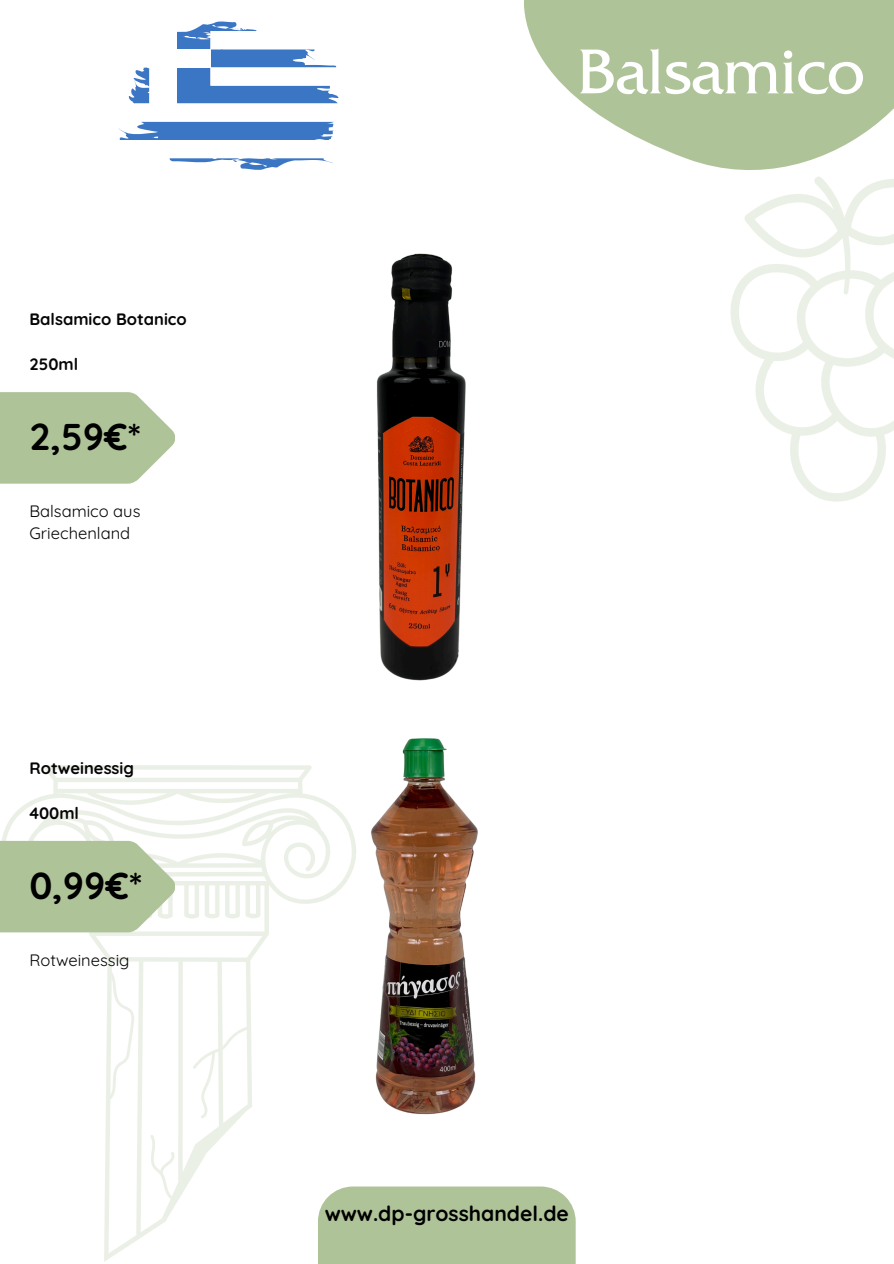
<style>
.page{position:relative;width:894px;height:1264px;background:#fff}
.page>*{position:absolute;margin:0;border:0;box-sizing:border-box;transform-origin:0 0}
.t1{font:66.45px "Friz Quadrata Std";color:#fff}
.t2{font:700 37.5px "Quicksand";color:#000}
.t3{font:700 21px "Quicksand";color:#000}
.t4{font:700 16.5px "Quicksand";color:#060505}
.t5{font:16.5px/22.5px "Quicksand";color:#060505}
</style>
<div class="page">
<svg style="left:0;top:392px;width:175px;height:91px;background:#b7c9a3"></svg>
<div style="left:318px;top:1186px;width:257px;height:77px;background:#afc399"></div>
<svg style="left:730px;top:177px;width:163px;height:324px"></svg>
<svg style="left:0;top:765px;width:356px;height:496px"></svg>
<svg style="left:150px;top:1133px;width:26px;height:67px"></svg>
<svg style="left:192px;top:1025px;width:58px;height:93px"></svg>
<svg style="left:107px;top:969px;width:27px;height:131px"></svg>
<img style="left:376px;top:253px;width:90px;height:428px">
<svg style="left:524px;top:0;width:369px;height:170px;fill:#afc399"></svg>
<svg style="left:118px;top:21px;width:221px;height:149px"></svg>
<svg style="left:0;top:840px;width:175px;height:92px;background:#b7c9a3"></svg>
<img style="left:250px;top:738px;width:228px;height:426px">
<p class="t4" style="left:29px;top:308px;width:159px">Balsamico Botanico</p>
<h1 class="t4" style="left:29px;top:353px;width:50px">250ml</h1>
<h1 class="t2" style="left:29px;top:413px;width:113px">2,59€*</h1>
<p class="t5" style="left:29px;top:499px;width:112px">Balsamico aus<br>Griechenland</p>
<h2 class="t4" style="left:29px;top:757px;width:106px">Rotweinessig</h2>
<p class="t4" style="left:29px;top:802px;width:51px">400ml</p>
<h4 class="t2" style="left:29px;top:861px;width:115px">0,99€*</h4>
<p class="t5" style="left:29px;top:948px;width:101px">Rotweinessig</p>
<p class="t1" style="left:577px;top:48px;width:288px">Balsamico</p>
<h4 class="t3" style="left:324px;top:1199px;width:246px">www.dp-grosshandel.de</h4>
</div>
